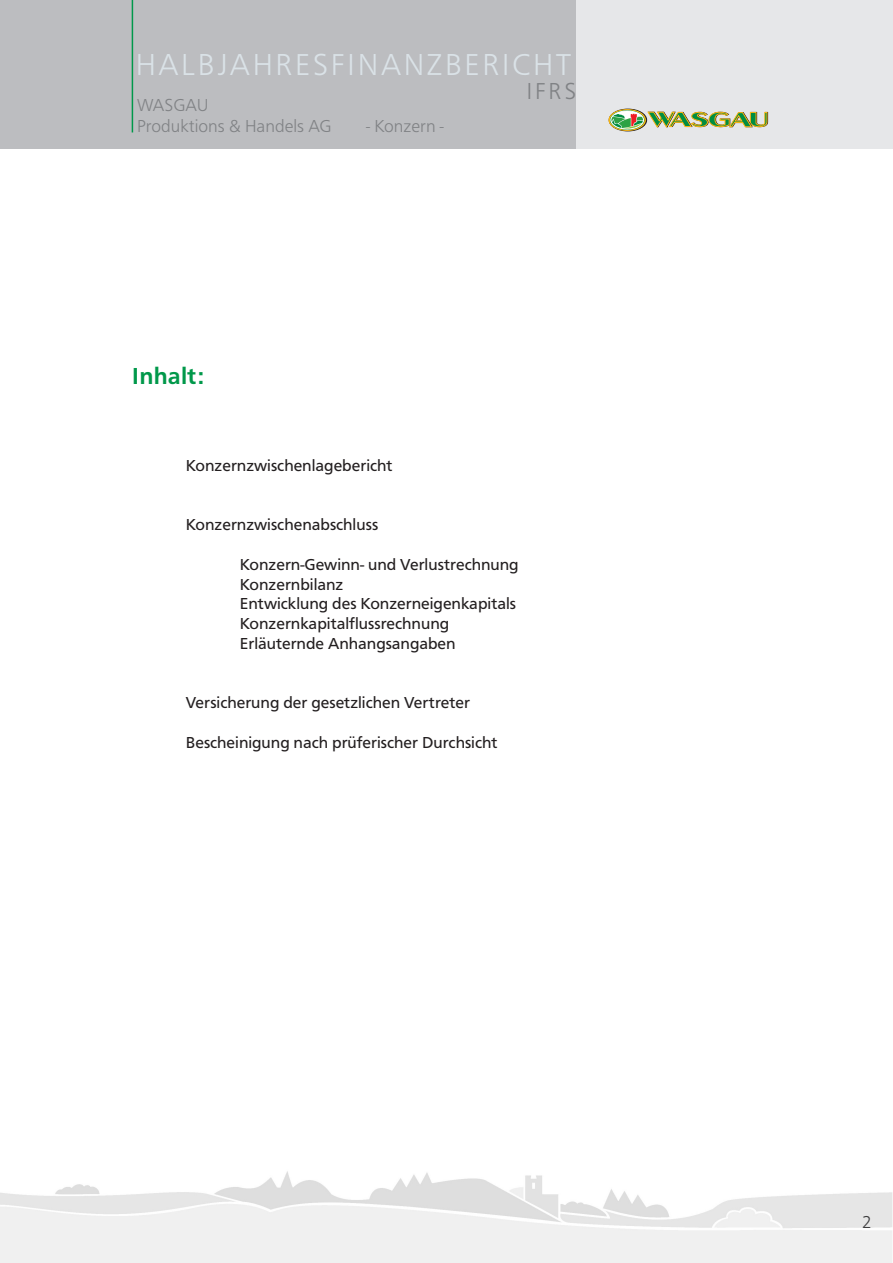
<style>
.page{position:relative;width:893px;height:1263px;background:#fff}
.page>*{position:absolute;margin:0;border:0;box-sizing:border-box;transform-origin:0 0}
.t1{font:300 31.5px "Frutus T";letter-spacing:.08em;color:#dae2e7}
.t2{font:500 24px "Frutus T";letter-spacing:.01em;color:#00984a}
.t3{font:300 24px "Frutus T";color:#808285}
.t4{font:300 18px/21.6px "Frutus T";color:#808285}
.t5{font:300 18px "Frutus T";color:#3e3e3f}
.t6{font:16.5px/19.8px "Frutus T";color:#231f20}
</style>
<div class="page">
<img style="left:293px;top:1173px;width:290px;height:31px">
<div style="left:544px;top:0;width:349px;height:149px;background:#e6e7e9"></div>
<div style="left:0;top:0;width:575px;height:149px;background:#bcbdc0"></div>
<hr style="left:132px;top:0;width:1px;height:132px;background:#00984a">
<div style="left:609px;top:109px;width:38px;height:22px;background:#544322;border:1px solid #231f20;border-radius:50%"></div>
<svg style="left:608px;top:109px;width:38px;height:22px"></svg>
<svg style="left:610px;top:110px;width:34px;height:20px"></svg>
<div style="left:611px;top:111px;width:33px;height:18px;border:1px solid #fff;border-radius:50%"></div>
<svg style="left:611px;top:112px;width:157px;height:17px"></svg>
<h1 class="t1" style="left:136px;top:49px;width:437px">HALBJAHRESFINANZBERICHT</h1>
<h2 class="t3" style="left:526px;top:79px;width:51px">IFRS</h2>
<p class="t4" style="left:137px;top:95px;width:196px">WASGAU<br>Produktions &amp; Handels AG</p>
<p class="t4" style="left:366px;top:116px;width:79px">- Konzern -</p>
<h2 class="t2" style="left:132px;top:364px;width:74px">Inhalt:</h2>
<p class="t6" style="left:186px;top:456px;width:208px">Konzernzwischenlagebericht</p>
<p class="t6" style="left:186px;top:515px;width:194px">Konzernzwischenabschluss</p>
<p class="t6" style="left:240px;top:555px;width:280px">Konzern-Gewinn- und Verlustrechnung<br>Konzernbilanz<br>Entwicklung des Konzerneigenkapitals<br>Konzernkapitalflussrechnung<br>Erläuternde Anhangsangaben</p>
<p class="t6" style="left:186px;top:694px;width:286px">Versicherung der gesetzlichen Vertreter</p>
<p class="t6" style="left:186px;top:733px;width:313px">Bescheinigung nach prüferischer Durchsicht</p>
<p class="t5" style="left:862px;top:1212px;width:11px">2</p>
</div>
